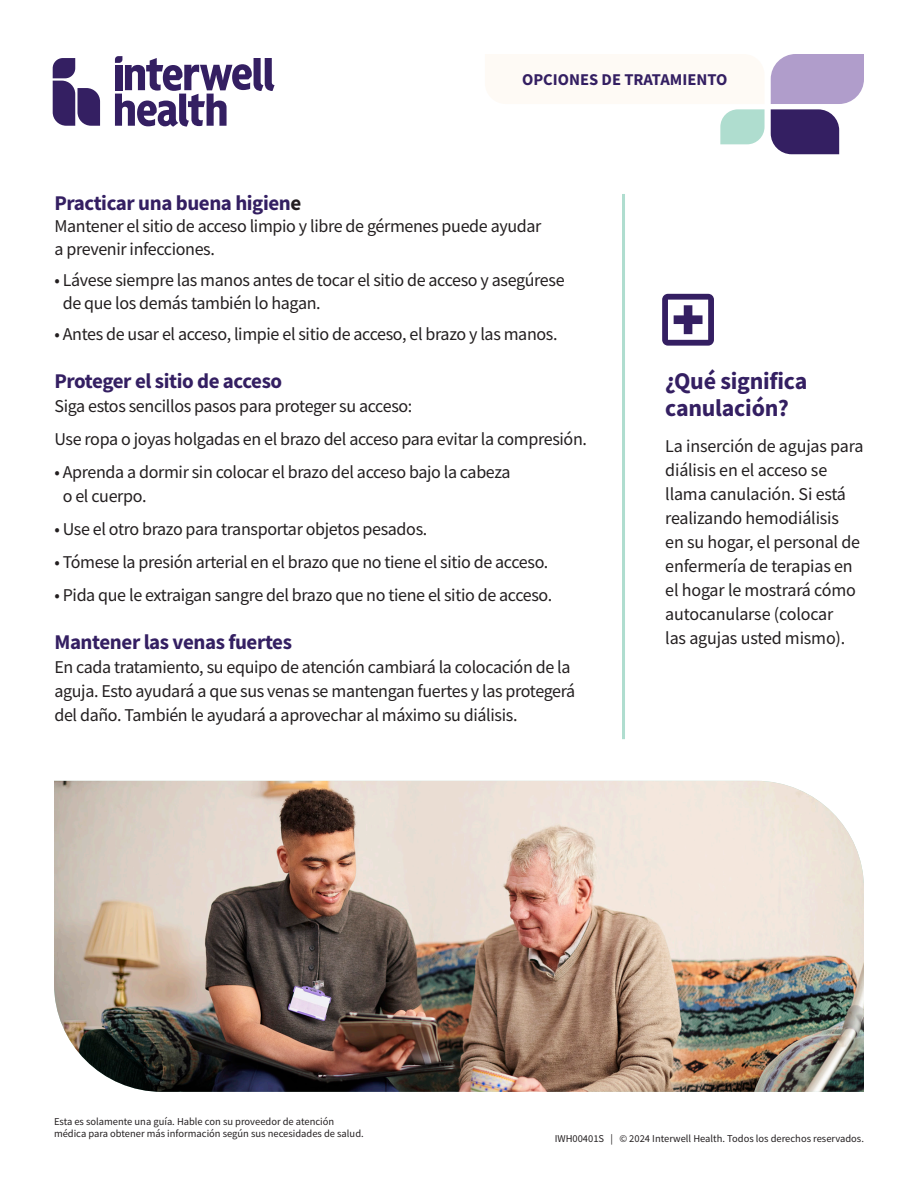
<style>
.page{position:relative;width:918px;height:1188px;background:#fff}
.page>*{position:absolute;margin:0;border:0;box-sizing:border-box;transform-origin:0 0}
.t1{font:700 24px/27px "Source Sans Pro";letter-spacing:-.01em;color:#341f62}
.t2{font:700 21px "Source Sans Pro";letter-spacing:-.02em;color:#341f62}
.t3{font:18px/24px "Source Sans Pro";letter-spacing:-.02em;color:#231f20}
.t4{font:700 16.5px "Source Sans Pro";color:#341f62}
.t5{font:10.5px/12.6px "Source Sans Pro";color:#231f20}
.s1{color:#231f20}
</style>
<div class="page">
<svg style="left:662px;top:294px;width:52px;height:52px"></svg>
<img style="left:54px;top:781px;width:810px;height:311px">
<svg style="left:53px;top:58px;width:47px;height:68px"></svg>
<svg style="left:115px;top:56px;width:160px;height:71px"></svg>
<svg style="left:771px;top:54px;width:93px;height:100px"></svg>
<svg style="left:720px;top:109px;width:45px;height:35px;background:#b7e0d4"></svg>
<hr style="left:622px;top:194px;width:3px;height:545px;background:#afddcf">
<h1 class="t4" style="left:522px;top:69px;width:207px">OPCIONES DE TRATAMIENTO</h1>
<h1 class="t2" style="left:54px;top:189px;width:248px">Practicar una buena higien<span class="s1">e</span></h1>
<h1 class="t3" style="left:54px;top:215px;width:489px;line-height:22.5px">Mantener el sitio de acceso limpio y libre de gérmenes puede ayudar a prevenir infecciones.</h1>
<h1 class="t3" style="left:63px;top:269px;width:503px;line-height:22.5px;text-indent:-8px">• Lávese siempre las manos antes de tocar el sitio de acceso y asegúrese de que los demás también lo hagan.</h1>
<h1 class="t3" style="left:54px;top:322px;width:505px">• Antes de usar el acceso, limpie el sitio de acceso, el brazo y las manos.</h1>
<h1 class="t2" style="left:54px;top:367px;width:229px">Proteger el sitio de acceso</h1>
<h1 class="t3" style="left:54px;top:394px;width:359px">Siga estos sencillos pasos para proteger su acceso:</h1>
<h1 class="t3" style="left:54px;top:427px;width:534px">Use ropa o joyas holgadas en el brazo del acceso para evitar la compresión.</h1>
<h1 class="t3" style="left:63px;top:460px;width:449px;text-indent:-8px">• Aprenda a dormir sin colocar el brazo del acceso bajo la cabeza o el cuerpo.</h1>
<h1 class="t3" style="left:54px;top:517px;width:374px">• Use el otro brazo para transportar objetos pesados.</h1>
<h1 class="t3" style="left:54px;top:550px;width:495px">• Tómese la presión arterial en el brazo que no tiene el sitio de acceso.</h1>
<h1 class="t3" style="left:54px;top:583px;width:499px">• Pida que le extraigan sangre del brazo que no tiene el sitio de acceso.</h1>
<h1 class="t2" style="left:54px;top:628px;width:239px">Mantener las venas fuertes</h1>
<h1 class="t3" style="left:54px;top:655px;width:522px">En cada tratamiento, su equipo de atención cambiará la colocación de la aguja. Esto ayudará a que sus venas se mantengan fuertes y las protegerá del daño. También le ayudará a aprovechar al máximo su diálisis.</h1>
<h1 class="t1" style="left:665px;top:367px;width:144px">¿Qué significa canulación?</h1>
<h1 class="t3" style="left:665px;top:434px;width:200px">La inserción de agujas para diálisis en el acceso se llama canulación. Si está realizando hemodiálisis<br>en su hogar, el personal de enfermería de terapias en el hogar le mostrará cómo autocanularse (colocar<br>las agujas usted mismo).</h1>
<p class="t5" style="left:54px;top:1115px;width:311px">Esta es solamente una guía. Hable con su proveedor de atención médica para obtener más información según sus necesidades de salud.</p>
<p class="t5" style="left:555px;top:1132px;width:311px">IWH00401S | © 2024 Interwell Health. Todos los derechos reservados.</p>
</div>
